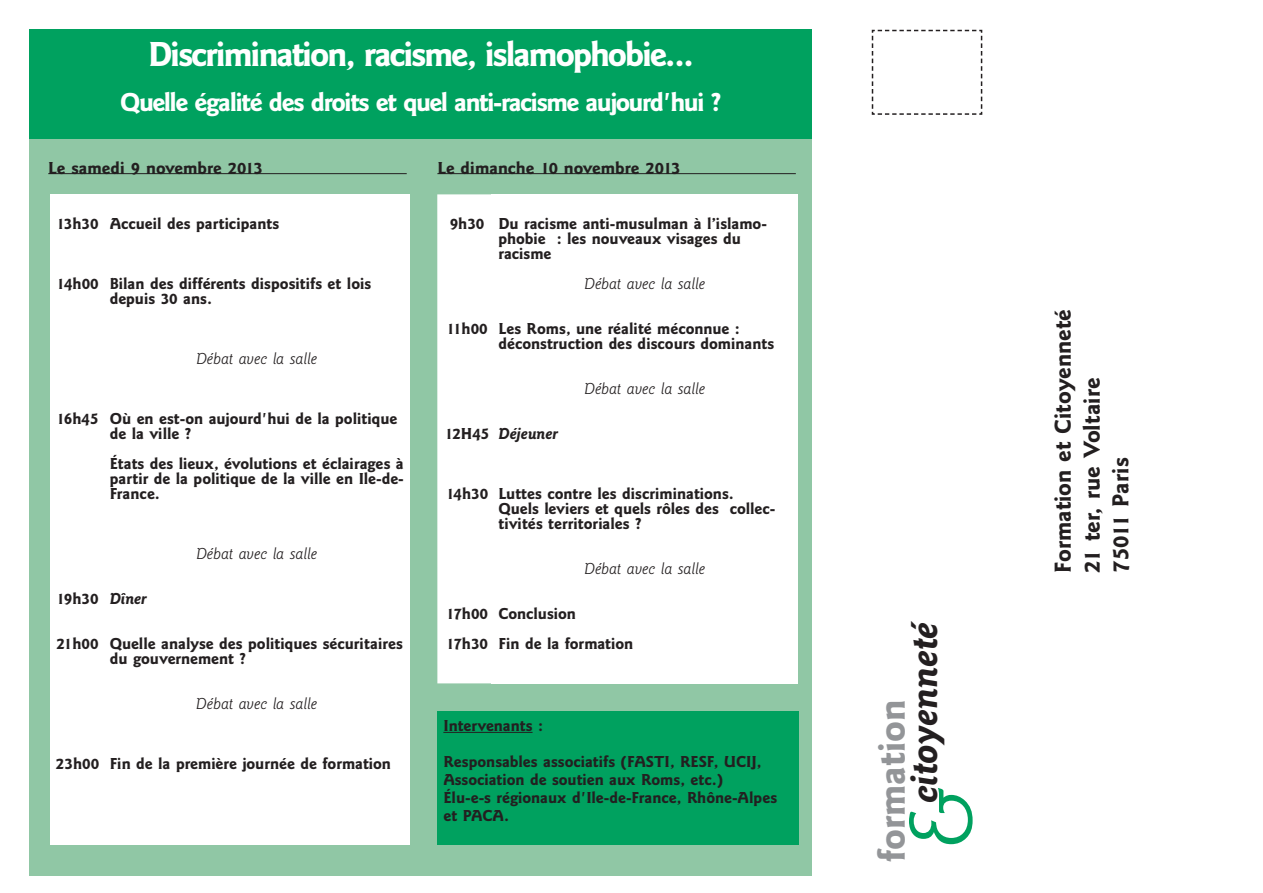
<style>
.page{position:relative;width:1263px;height:893px;background:#fff}
.page>*{position:absolute;margin:0;border:0;box-sizing:border-box;transform-origin:0 0}
.t1{font:93px "Goudy Sans FS";color:#00a15f}
.t2{font:italic 700 39px "Goudy Sans FS";color:#231f20}
.t3{font:700 39px "Goudy Sans FS";letter-spacing:-.005em;color:#939598}
.t4{font:700 36px "Goudy Sans FS";letter-spacing:-.05em;color:#fff}
.t5{font:700 27px "Goudy Sans FS";letter-spacing:-.05em;color:#fff}
.t6{font:700 24px/28.8px "Goudy Sans FS";color:#231f20}
.t7{font:700 18px "Goudy Sans FS";letter-spacing:-.005em;color:#231f20}
.t8{font:700 16.5px/15px "Goudy Sans FS";color:#231f20}
.t9{font:italic 16.5px "Goudy Sans FS";color:#231f20}
.t10{font:italic 700 16.5px "Goudy Sans FS";color:#231f20}
</style>
<div class="page">
<div style="left:30px;top:42px;width:782px;height:833px;background:#90c7a5"></div>
<svg style="left:871px;top:29px;width:112px;height:86px"></svg>
<div style="left:30px;top:30px;width:782px;height:109px;background:#00a15f"></div>
<div style="left:104px;top:194px;width:306px;height:651px;background:#fff"></div>
<div style="left:50px;top:194px;width:55px;height:651px;background:#fff"></div>
<hr style="left:48px;top:173px;width:359px;height:1px;background:#231f20">
<hr style="left:437px;top:173px;width:359px;height:1px;background:#231f20">
<div style="left:491px;top:194px;width:306px;height:489px;background:#fff"></div>
<div style="left:437px;top:194px;width:60px;height:489px;background:#fff"></div>
<div style="left:437px;top:711px;width:362px;height:134px;background:#00a15f"></div>
<hr style="left:443px;top:732px;width:89px;height:1px;background:#231f20">
<h3 class="t4" style="left:148px;top:41px;width:547px">Discrimination, racisme, islamophobie...</h3>
<h3 class="t5" style="left:120px;top:92px;width:603px">Quelle égalité des droits et quel anti-racisme aujourd'hui ?</h3>
<p class="t7" style="left:48px;top:161px;width:216px">Le samedi 9 novembre 2013</p>
<p class="t7" style="left:437px;top:161px;width:245px">Le dimanche 10 novembre 2013</p>
<p class="t8" style="left:57px;top:217px;width:44px">13h30</p>
<p class="t8" style="left:110px;top:217px;width:171px">Accueil des participants</p>
<p class="t8" style="left:56px;top:277px;width:44px">14h00</p>
<p class="t8" style="left:110px;top:277px;width:263px">Bilan des différents dispositifs et lois depuis 30 ans.</p>
<p class="t9" style="left:196px;top:352px;width:122px">Débat avec la salle</p>
<p class="t8" style="left:57px;top:412px;width:44px">16h45</p>
<p class="t8" style="left:110px;top:412px;width:289px">Où en est-on aujourd'hui de la politique de la ville ?</p>
<p class="t8" style="left:110px;top:457px;width:296px;text-align:justify">États des lieux, évolutions et éclairages à partir de la politique de la ville en Ile-de-France.</p>
<p class="t9" style="left:196px;top:547px;width:122px">Débat avec la salle</p>
<p class="t8" style="left:57px;top:592px;width:44px">19h30</p>
<p class="t8" style="left:57px;top:637px;width:44px">21h00</p>
<p class="t10" style="left:110px;top:592px;width:39px">Dîner</p>
<p class="t8" style="left:110px;top:637px;width:295px">Quelle analyse des politiques sécuritaires du gouvernement ?</p>
<p class="t9" style="left:196px;top:697px;width:122px">Débat avec la salle</p>
<p class="t8" style="left:450px;top:217px;width:36px">9h30</p>
<p class="t8" style="left:446px;top:322px;width:43px">11h00</p>
<p class="t8" style="left:445px;top:427px;width:46px">12H45</p>
<p class="t8" style="left:498px;top:217px;width:270px">Du racisme anti-musulman à l’islamo&shy;phobie : les nouveaux visages du racisme</p>
<p class="t9" style="left:584px;top:277px;width:122px">Débat avec la salle</p>
<p class="t8" style="left:498px;top:322px;width:277px">Les Roms, une réalité méconnue : déconstruction des discours dominants</p>
<p class="t9" style="left:584px;top:382px;width:122px">Débat avec la salle</p>
<p class="t10" style="left:498px;top:427px;width:61px">Déjeuner</p>
<p class="t8" style="left:446px;top:487px;width:44px">14h30</p>
<p class="t8" style="left:446px;top:599px;width:43px;line-height:30px">17h00<br>17h30</p>
<p class="t8" style="left:498px;top:487px;width:278px">Luttes contre les discriminations.<br>Quels leviers et quels rôles des collec&shy;tivités territoriales ?</p>
<p class="t9" style="left:584px;top:562px;width:122px">Débat avec la salle</p>
<p class="t8" style="left:498px;top:599px;width:136px;line-height:30px">Conclusion<br>Fin de la formation</p>
<p class="t8" style="left:56px;top:757px;width:45px">23h00</p>
<p class="t8" style="left:110px;top:757px;width:283px">Fin de la première journée de formation</p>
<p class="t8" style="left:443px;top:708px;width:320px;line-height:36px">Intervenants :<br>Responsables associatifs (FASTI, RESF, UCIJ,</p>
<p class="t8" style="left:443px;top:771px;width:335px;line-height:18px">Association de soutien aux Roms, etc.)<br>Élu-e-s régionaux d'Ile-de-France, Rhône-Alpes et PACA.</p>
<h2 class="t2" style="left:909px;top:803px;width:184px;rotate:-90deg">citoyenneté</h2>
<h2 class="t3" style="left:877px;top:862px;width:163px;rotate:-90deg">formation</h2>
<h1 class="t1" style="left:905px;top:848px;width:63px;rotate:-90deg">&amp;</h1>
<h3 class="t6" style="left:1050px;top:573px;width:265px;rotate:-90deg">Formation et Citoyenneté<br>21 ter, rue Voltaire<br>75011 Paris</h3>
</div>
